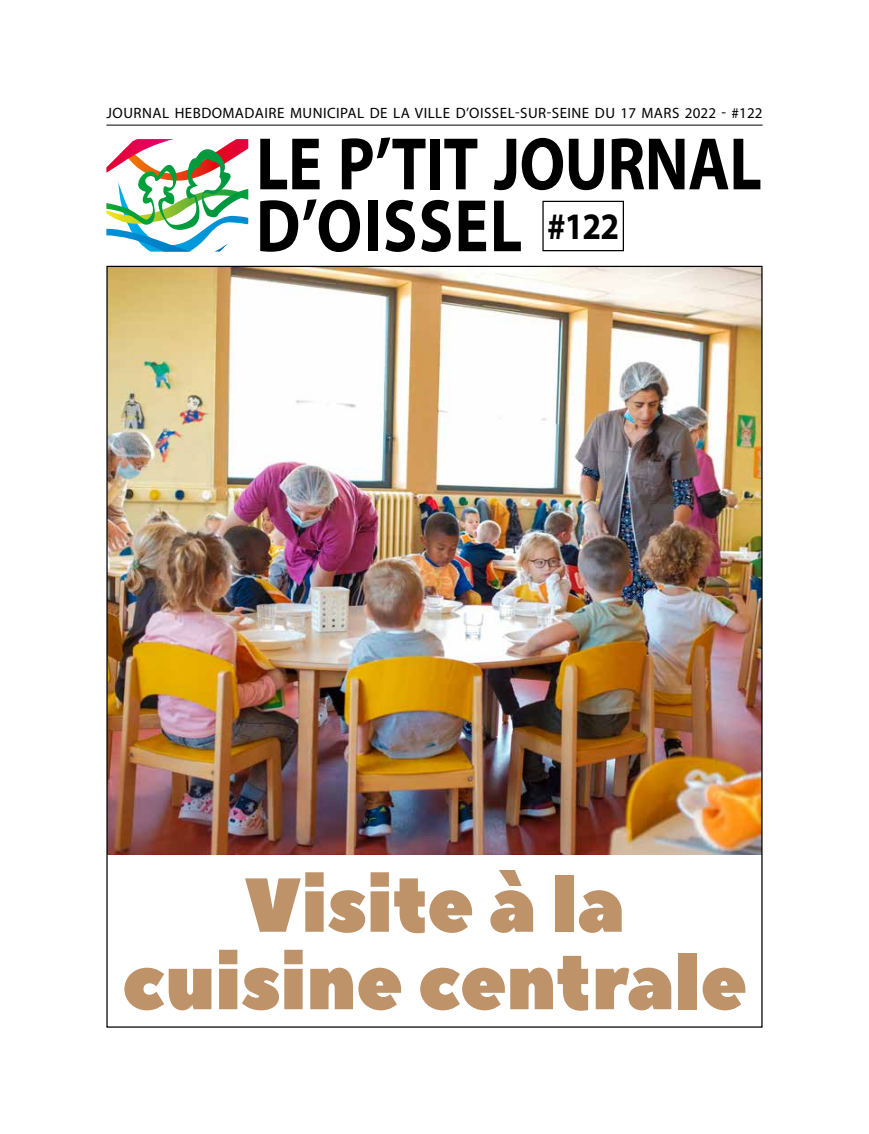
<style>
.page{position:relative;width:869px;height:1134px;background:#fff}
.page>*{position:absolute;margin:0;border:0;box-sizing:border-box;transform-origin:0 0}
.t1{font:76.25px/77.5px "Peace Sans";color:#be936a;text-align:center}
.t2{font:700 75px/61.9px "Myriad Pro";letter-spacing:-.01em;color:#000;scale:.85 1}
.t3{font:15px "Myriad Pro";letter-spacing:.03em;color:#000}
</style>
<div class="page">
<hr style="left:106px;top:125px;width:656px;height:1px;background:#000">
<div style="left:542px;top:201px;width:81px;height:50px;border:1px solid #000"></div>
<svg style="left:106px;top:139px;width:142px;height:127px"></svg>
<img style="left:108px;top:268px;width:652px;height:586px">
<p class="t3" style="left:106px;top:103px;width:657px">JOURNAL HEBDOMADAIRE MUNICIPAL DE LA VILLE D’OISSEL-SUR-SEINE DU 17 MARS 2022 - #122</p>
<h2 class="t2" style="left:256px;top:131px;width:596px">LE P’TIT JOURNAL<br>D’OISSEL <sup>#122</sup></h2>
<h1 class="t1" style="left:122px;top:869px;width:626px">Visite à la cuisine centrale</h1>
</div>
